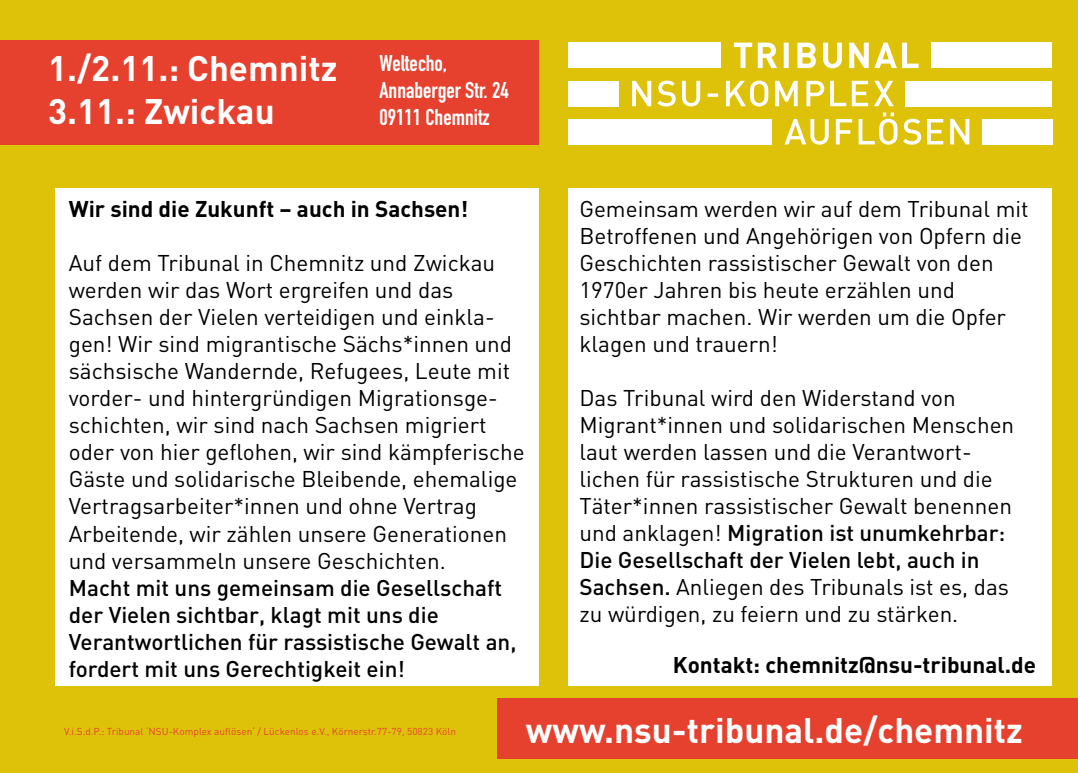
<style>
.page{position:relative;width:1078px;height:773px;background:#fff}
.page>*{position:absolute;margin:0;border:0;box-sizing:border-box;transform-origin:0 0}
.t1{font:700 35px/42.5px "DIN";color:#fff}
.t2{font:22.5px/27px "DIN";color:#000}
.t3{font:500 22.5px/27px "DIN";color:#000}
.t4{font:700 22.5px "DIN";color:#000}
.t5{font:700 22.5px/27px "DIN Condensed";color:#fff}
.t6{font:10px "DIN";color:#e6412f}
.s1{font-weight:500}
</style>
<div class="page">
<div style="left:0;top:0;width:1077px;height:772px;background:#dec209"></div>
<div style="left:0;top:40px;width:539px;height:105px;background:#e6412f"></div>
<div style="left:497px;top:697px;width:580px;height:61px;background:#e6412f"></div>
<div style="left:55px;top:188px;width:484px;height:497px;background:#fff"></div>
<svg style="left:733px;top:43px;width:185px;height:25px"></svg>
<svg style="left:632px;top:81px;width:261px;height:25px"></svg>
<svg style="left:784px;top:112px;width:185px;height:33px"></svg>
<div style="left:568px;top:43px;width:153px;height:25px;background:#fff"></div>
<div style="left:905px;top:81px;width:146px;height:25px;background:#fff"></div>
<div style="left:981px;top:119px;width:70px;height:25px;background:#fff"></div>
<div style="left:930px;top:42px;width:121px;height:26px;background:#fff"></div>
<div style="left:568px;top:119px;width:203px;height:25px;background:#fff"></div>
<div style="left:568px;top:81px;width:51px;height:25px;background:#fff"></div>
<div style="left:568px;top:188px;width:483px;height:497px;background:#fff"></div>
<h1 class="t1" style="left:48px;top:46px;width:291px">1./2.11.: Chemnitz<br>3.11.: Zwickau</h1>
<p class="t5" style="left:379px;top:52px;width:131px">Weltecho,<br>Annaberger Str. 24<br>09111 Chemnitz</p>
<p class="t4" style="left:69px;top:194px;width:401px">Wir sind die Zukunft – auch in Sachsen!</p>
<p class="t2" style="left:69px;top:249px;width:457px">Auf dem Tribunal in Chemnitz und Zwickau werden wir das Wort ergreifen und das Sachsen der Vielen verteidigen und einkla&shy;gen! Wir sind migrantische Sächs*innen und sächsische Wandernde, Refugees, Leute mit vorder- und hintergründigen Migrationsge&shy;schichten, wir sind nach Sachsen migriert oder von hier geflohen, wir sind kämpferische Gäste und solidarische Bleibende, ehemalige Vertragsarbeiter*innen und ohne Vertrag Arbeitende, wir zählen unsere Generationen und versammeln unsere Geschichten.</p>
<p class="t3" style="left:69px;top:573px;width:449px">Macht mit uns gemeinsam die Gesellschaft der Vielen sichtbar, klagt mit uns die Verantwortlichen für rassistische Gewalt an, fordert mit uns Gerechtigkeit ein!</p>
<p class="t2" style="left:579px;top:195px;width:450px">Gemeinsam werden wir auf dem Tribunal mit Betroffenen und Angehörigen von Opfern die Geschichten rassistischer Gewalt von den 1970er Jahren bis heute erzählen und sichtbar machen. Wir werden um die Opfer klagen und trauern!</p>
<p class="t2" style="left:579px;top:384px;width:436px">Das Tribunal wird den Widerstand von Migrant*innen und solidarischen Menschen laut werden lassen und die Verantwort&shy;lichen für rassistische Strukturen und die Täter*innen rassistischer Gewalt benennen und anklagen! <span class="s1">Migration ist unumkehrbar:<br>Die Gesellschaft der Vielen lebt, auch in Sachsen.</span> Anliegen des Tribunals ist es, das zu würdigen, zu feiern und zu stärken.</p>
<p class="t4" style="left:672px;top:650px;width:365px">Kontakt: chemnitz@nsu-tribunal.de</p>
<p class="t6" style="left:64px;top:725px;width:393px">V.i.S.d.P.: Tribunal ‘NSU-Komplex auflösen‘ / Lückenlos e.V., Körnerstr.77-79, 50823 Köln</p>
<h1 class="t1" style="left:525px;top:707px;width:498px">www.nsu-tribunal.de/chemnitz</h1>
</div>
